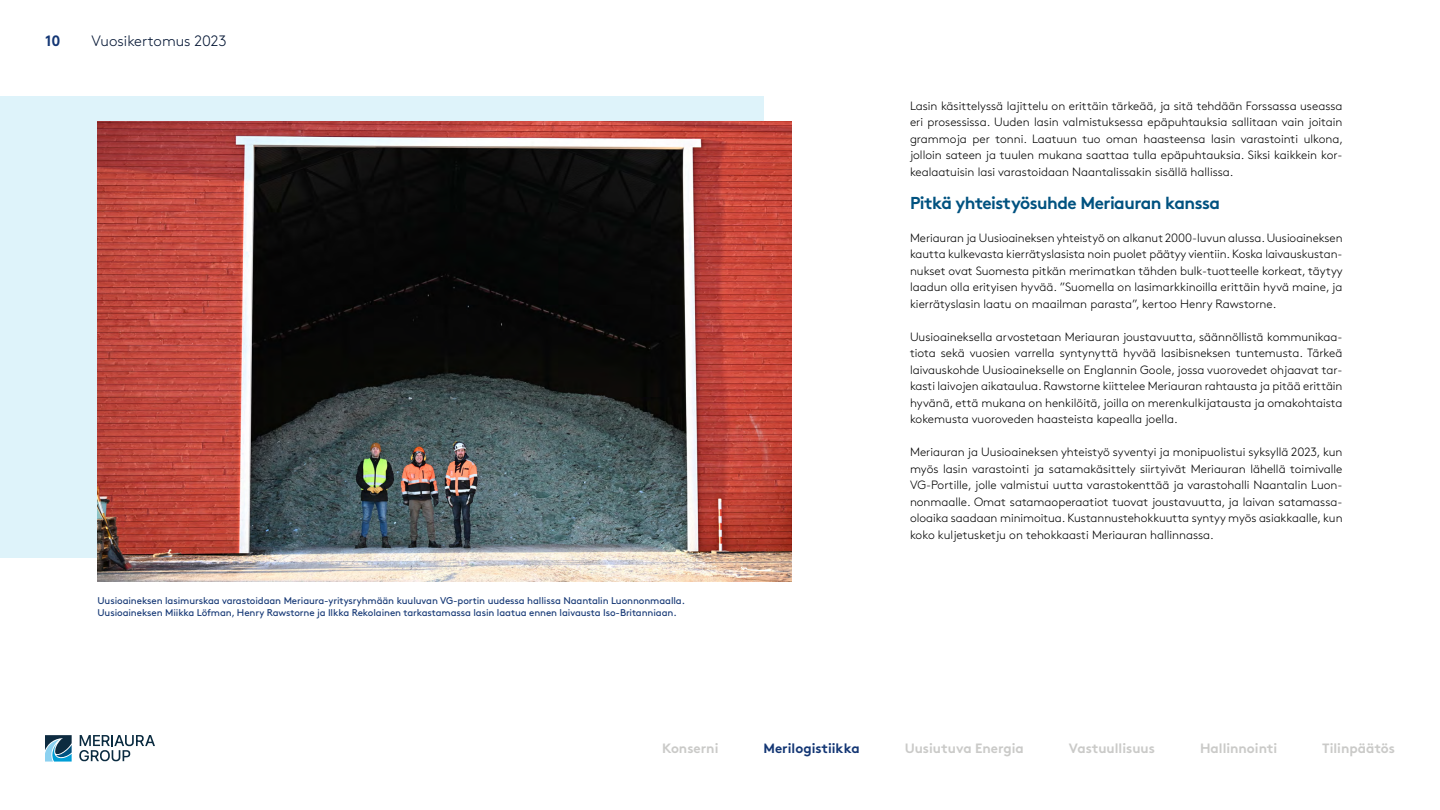
<style>
.page{position:relative;width:1440px;height:810px;background:#fff}
.page>*{position:absolute;margin:0;border:0;box-sizing:border-box;transform-origin:0 0}
.Otsikko_H2{font:700 17.25px "Brown";letter-spacing:-.03em;color:#005280}
.t1{font:300 15px "Brown";color:#031533}
.t2{font:700 15px "Brown";color:#133674}
.t3{font:700 13.5px "Brown";color:#cacac8}
.t4{font:700 13.5px "Brown";color:#133674}
.Leipäteksti{font:300 12px/16.5px "Brown";color:#000;text-align:justify}
.Graafi_nosto_2{font:9.75px/12px "Brown";letter-spacing:-.01em;color:#133674}
</style>
<div class="page">
<svg style="left:79px;top:735px;width:76px;height:27px"></svg>
<svg style="left:45px;top:735px;width:27px;height:27px"></svg>
<div style="left:0;top:96px;width:763px;height:462px;background:#def3fa"></div>
<img style="left:98px;top:121px;width:693px;height:460px">
<p class="t2" style="left:45px;top:28px;width:17px">10</p>
<p class="t1" style="left:92px;top:29px;width:137px">Vuosikertomus 2023</p>
<p class="Graafi_nosto_2" style="left:98px;top:594px;width:589px">Uusioaineksen lasimurskaa varastoidaan Meriaura-yritysryhmään kuuluvan VG-portin uudessa hallissa Naantalin Luonnonmaalla.<br>Uusioaineksen Miikka Löfman, Henry Rawstorne ja Ilkka Rekolainen tarkastamassa lasin laatua ennen laivausta Iso-Britanniaan.</p>
<p class="Leipäteksti" style="left:910px;top:96px;width:435px">Lasin käsittelyssä lajittelu on erittäin tärkeää, ja sitä tehdään Forssassa useassa eri prosessissa. Uuden lasin valmistuksessa epäpuhtauksia sallitaan vain joitain grammoja per tonni. Laatuun tuo oman haasteensa lasin varastointi ulkona, jolloin sateen ja tuulen mukana saattaa tulla epäpuhtauksia. Siksi kaikkein kor&shy;kealaatuisin lasi varastoidaan Naantalissakin sisällä hallissa.</p>
<p class="Otsikko_H2" style="left:910px;top:188px;width:312px">Pitkä yhteistyösuhde Meriauran kanssa</p>
<p class="Leipäteksti" style="left:910px;top:228px;width:434px">Meriauran ja Uusioaineksen yhteistyö on alkanut 2000-luvun alussa. Uusioaineksen kautta kulkevasta kierrätyslasista noin puolet päätyy vientiin. Koska laivauskustan&shy;nukset ovat Suomesta pitkän merimatkan tähden bulk-tuotteelle korkeat, täytyy laadun olla erityisen hyvää. ”Suomella on lasimarkkinoilla erittäin hyvä maine, ja kierrätyslasin laatu on maailman parasta”, kertoo Henry Rawstorne.</p>
<p class="Leipäteksti" style="left:910px;top:327px;width:434px">Uusioaineksella arvostetaan Meriauran joustavuutta, säännöllistä kommunikaa&shy;tiota sekä vuosien varrella syntynyttä hyvää lasibisneksen tuntemusta. Tärkeä laivauskohde Uusioainekselle on Englannin Goole, jossa vuorovedet ohjaavat tar&shy;kasti laivojen aikataulua. Rawstorne kiittelee Meriauran rahtausta ja pitää erittäin hyvänä, että mukana on henkilöitä, joilla on merenkulkijatausta ja omakohtaista kokemusta vuoroveden haasteista kapealla joella.</p>
<p class="Leipäteksti" style="left:910px;top:443px;width:434px">Meriauran ja Uusioaineksen yhteistyö syventyi ja monipuolistui syksyllä 2023, kun myös lasin varastointi ja satamakäsittely siirtyivät Meriauran lähellä toimivalle VG-Portille, jolle valmistui uutta varastokenttää ja varastohalli Naantalin Luon&shy;nonmaalle. Omat satamaoperaatiot tuovat joustavuutta, ja laivan satamassa&shy;oloaika saadaan minimoitua. Kustannustehokkuutta syntyy myös asiakkaalle, kun koko kuljetusketju on tehokkaasti Meriauran hallinnassa.</p>
<p class="t3" style="left:662px;top:737px;width:58px">Konserni</p>
<p class="t4" style="left:763px;top:737px;width:98px">Merilogistiikka</p>
<p class="t3" style="left:905px;top:737px;width:121px">Uusiutuva Energia</p>
<p class="t3" style="left:1069px;top:737px;width:88px">Vastuullisuus</p>
<p class="t3" style="left:1200px;top:737px;width:79px">Hallinnointi</p>
<p class="t3" style="left:1322px;top:737px;width:74px">Tilinpäätös</p>
</div>
